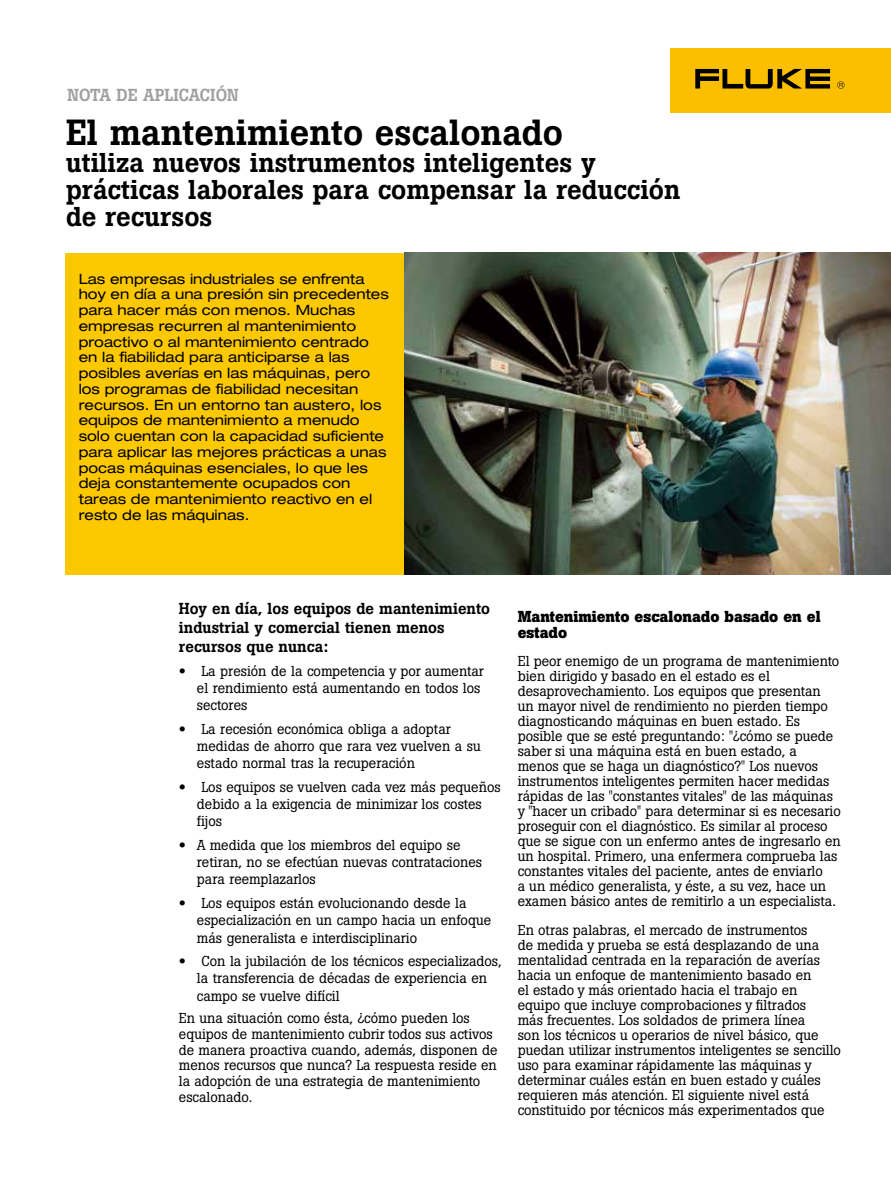
<style>
.page{position:relative;width:891px;height:1188px;background:#fff}
.page>*{position:absolute;margin:0;border:0;box-sizing:border-box;transform-origin:0 0}
.t1{font:500 36px "Boton Pro";color:#000}
.t2{font:500 27px/27px "Boton Pro";color:#000}
.t3{font:500 17.25px "Boton Pro";color:#9fa0a0}
.t4{font:500 15.75px/18.9px "Boton Pro";color:#000}
.t5{font:700 15.75px/15.8px "Boton Pro";color:#000}
.t6{font:14.25px/15px "Boton Pro";color:#000}
.t7{font:expanded 14.25px/15.8px "Helvetica Neue LT Pro";color:#000}
.s1{font-family:"Helvetica Neue LT Pro";font-weight:700;font-stretch:expanded}
</style>
<div class="page">
<div style="left:671px;top:49px;width:220px;height:64px;background:#fabf00"></div>
<svg style="left:695px;top:69px;width:135px;height:20px"></svg>
<svg style="left:837px;top:81px;width:8px;height:8px"></svg>
<div style="left:65px;top:253px;width:340px;height:322px;background:#fcc800"></div>
<img style="left:405px;top:253px;width:486px;height:322px">
<p class="t3" style="left:68px;top:84px;width:173px">NOTA DE APLICACIÓN</p>
<h1 class="t1" style="left:66px;top:109px;width:499px">El mantenimiento escalonado</h1>
<h2 class="t2" style="left:66px;top:149px;width:616px">utiliza nuevos instrumentos inteligentes y prácticas laborales para compensar la reducción de recursos</h2>
<p class="t7" style="left:79px;top:270px;width:312px">Las empresas industriales se enfrenta hoy en día a una presión sin precedentes para hacer más con menos. Muchas empresas recurren al mantenimiento proactivo o al mantenimiento centrado en la fiabilidad para anticiparse a las posibles averías en las máquinas, pero los programas de fiabilidad necesitan recursos. En un entorno tan austero, los equipos de mantenimiento a menudo solo cuentan con la capacidad suficiente para aplicar las mejores prácticas a unas pocas máquinas esenciales, lo que les deja constantemente ocupados con tareas de mantenimiento reactivo en el resto de las máquinas.</p>
<p class="t4" style="left:179px;top:600px;width:313px">Hoy en día, los equipos de mantenimiento industrial y comercial tienen menos recursos que nunca:</p>
<p class="t6" style="left:197px;top:663px;width:289px;line-height:17.1px;text-indent:-18px"><span class="s1">•</span> La presión de la competencia y por aumentar el rendimiento está aumentando en todos los sectores</p>
<p class="t6" style="left:197px;top:721px;width:285px;line-height:17.1px;text-indent:-18px"><span class="s1">•</span> La recesión económica obliga a adoptar medidas de ahorro que rara vez vuelven a su estado normal tras la recuperación</p>
<p class="t6" style="left:197px;top:779px;width:305px;line-height:17.1px;text-indent:-18px"><span class="s1">•</span> Los equipos se vuelven cada vez más pequeños debido a la exigencia de minimizar los costes fijos</p>
<p class="t6" style="left:197px;top:837px;width:287px;line-height:17.1px;text-indent:-18px"><span class="s1">•</span> A medida que los miembros del equipo se retiran, no se efectúan nuevas contrataciones para reemplazarlos</p>
<p class="t6" style="left:197px;top:895px;width:296px;line-height:17.1px;text-indent:-18px"><span class="s1">•</span> Los equipos están evolucionando desde la especialización en un campo hacia un enfoque más generalista e interdisciplinario</p>
<p class="t6" style="left:197px;top:953px;width:306px;line-height:17.1px;text-indent:-18px"><span class="s1">•</span> Con la jubilación de los técnicos especializados, la transferencia de décadas de experiencia en campo se vuelve difícil</p>
<p class="t6" style="left:179px;top:1010px;width:320px;line-height:15.8px">En una situación como ésta, ¿cómo pueden los equipos de mantenimiento cubrir todos sus activos de manera proactiva cuando, además, disponen de menos recursos que nunca? La respuesta reside en la adopción de una estrategia de mantenimiento escalonado.</p>
<p class="t5" style="left:518px;top:609px;width:304px">Mantenimiento escalonado basado en el estado</p>
<p class="t6" style="left:518px;top:654px;width:325px">El peor enemigo de un programa de mantenimiento bien dirigido y basado en el estado es el desaprovechamiento. Los equipos que presentan<br>un mayor nivel de rendimiento no pierden tiempo diagnosticando máquinas en buen estado. Es posible que se esté preguntando: "¿cómo se puede saber si una máquina está en buen estado, a menos que se haga un diagnóstico?" Los nuevos instrumentos inteligentes permiten hacer medidas rápidas de las "constantes vitales" de las máquinas y "hacer un cribado" para determinar si es necesario proseguir con el diagnóstico. Es similar al proceso que se sigue con un enfermo antes de ingresarlo en un hospital. Primero, una enfermera comprueba las constantes vitales del paciente, antes de enviarlo<br>a un médico generalista, y éste, a su vez, hace un examen básico antes de remitirlo a un especialista.</p>
<p class="t6" style="left:518px;top:922px;width:325px">En otras palabras, el mercado de instrumentos<br>de medida y prueba se está desplazando de una mentalidad centrada en la reparación de averías hacia un enfoque de mantenimiento basado en<br>el estado y más orientado hacia el trabajo en equipo que incluye comprobaciones y filtrados<br>más frecuentes. Los soldados de primera línea<br>son los técnicos u operarios de nivel básico, que puedan utilizar instrumentos inteligentes se sencillo uso para examinar rápidamente las máquinas y determinar cuáles están en buen estado y cuáles requieren más atención. El siguiente nivel está constituido por técnicos más experimentados que</p>
</div>
